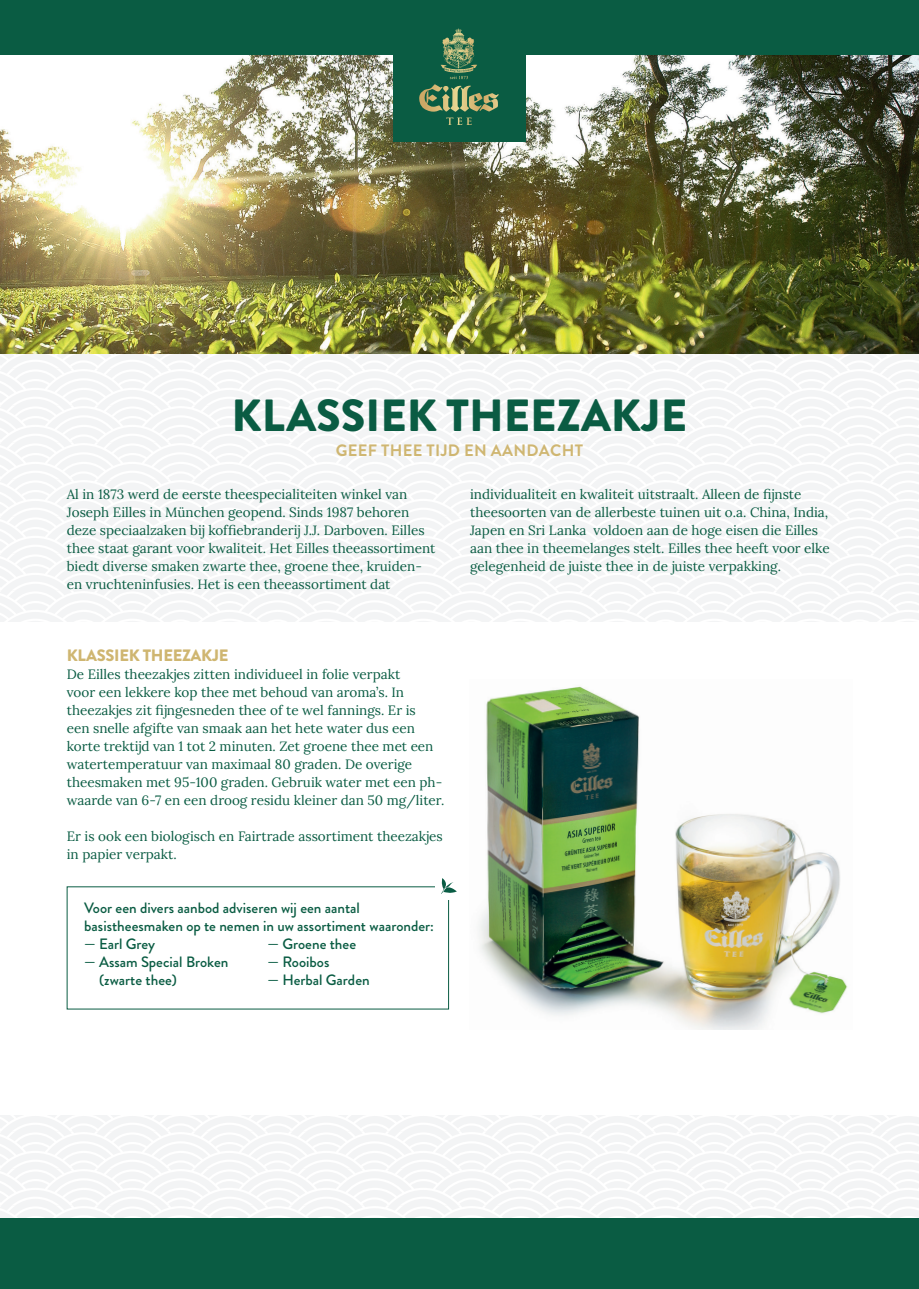
<style>
.page{position:relative;width:919px;height:1289px;background:#fff}
.page>*{position:absolute;margin:0;border:0;box-sizing:border-box;transform-origin:0 0}
.t1{font:900 45px "Brandon Grotesque";color:#0a5c43}
.t2{font:700 16.5px "Brandon Grotesque";letter-spacing:.02em;color:#cfb671}
.t3{font:900 16.5px "Brandon Grotesque";letter-spacing:-.02em;color:#cfb671}
.t4{font:500 15px/18px "Brandon Grotesque";color:#0a5c43}
.t5{font:13.5px/18px "Lora";color:#0a5c43}
.s1{color:#fff}
</style>
<div class="page">
<div style="left:0;top:353px;width:918px;height:268px;background:#f3f4f5"></div>
<div style="left:0;top:0;width:918px;height:167px;background:#0a5c43"></div>
<div style="left:0;top:1115px;width:918px;height:173px;background:#f3f4f5"></div>
<div style="left:1px;top:1218px;width:917px;height:70px;background:#0a5c43"></div>
<img style="left:0;top:55px;width:918px;height:298px">
<div style="left:393px;top:0;width:132px;height:142px;background:#0a5c43"></div>
<svg style="left:452px;top:29px;width:6px;height:10px"></svg>
<svg style="left:419px;top:76px;width:62px;height:49px"></svg>
<img style="left:479px;top:686px;width:369px;height:343px">
<svg style="left:441px;top:878px;width:16px;height:16px"></svg>
<h1 class="t1" style="left:231px;top:383px;width:457px">KLASSIEK THEEZAKJE</h1>
<p class="t2" style="left:336px;top:439px;width:249px">GEEF THEE TIJD EN AANDACHT</p>
<p class="t5" style="left:67px;top:484px;width:370px">Al in 1873 werd de eerste theespecialiteiten winkel van Joseph Eilles in München geopend. Sinds 1987 behoren deze speciaalzaken bij koffiebranderij J.J. Darboven. Eilles thee staat garant voor kwaliteit. Het Eilles theeassortiment biedt diverse smaken zwarte thee, groene thee, kruiden&shy;en vruchteninfusies. Het is een theeassortiment dat</p>
<p class="t5" style="left:470px;top:484px;width:361px">individualiteit en kwaliteit uitstraalt. Alleen de fijnste theesoorten van de allerbeste tuinen uit o.a. China, India, Japen en Sri Lanka voldoen aan de hoge eisen die Eilles aan thee in theemelanges stelt. Eilles thee heeft voor elke gelegenheid de juiste thee in de juiste verpakking.</p>
<p class="t3" style="left:67px;top:643px;width:163px">KLASSIEK THEEZAKJE</p>
<p class="t5" style="left:67px;top:664px;width:379px">De Eilles theezakjes zitten individueel in folie verpakt<br>voor een lekkere kop thee met behoud van aroma’s. In theezakjes zit fijngesneden thee of te wel fannings. Er is<br>een snelle afgifte van smaak aan het hete water dus een korte trektijd van 1 tot 2 minuten. Zet groene thee met een watertemperatuur van maximaal 80 graden. De overige theesmaken met 95-100 graden. Gebruik water met een ph&shy;waarde van 6-7 en een droog residu kleiner dan 50 mg/liter.</p>
<p class="t5" style="left:67px;top:826px;width:377px">Er is ook een biologisch en Fairtrade assortiment theezakjes in papier verpakt.</p>
<p class="t4" style="left:84px;top:899px;width:351px">Voor een divers aanbod adviseren wij een aantal basistheesmaken op te nemen in uw assortiment waaronder:</p>
<p class="t4" style="left:84px;top:935px;width:72px">— Earl Grey</p>
<p class="t4" style="left:84px;top:953px;width:146px">— Assam Special Broken</p>
<p class="t4" style="left:84px;top:971px;width:94px"><span class="s1">—</span> (zwarte thee)</p>
<p class="t4" style="left:267px;top:935px;width:90px">— Groene thee</p>
<p class="t4" style="left:267px;top:953px;width:63px">— Rooibos</p>
<p class="t4" style="left:267px;top:971px;width:104px">— Herbal Garden</p>
</div>
